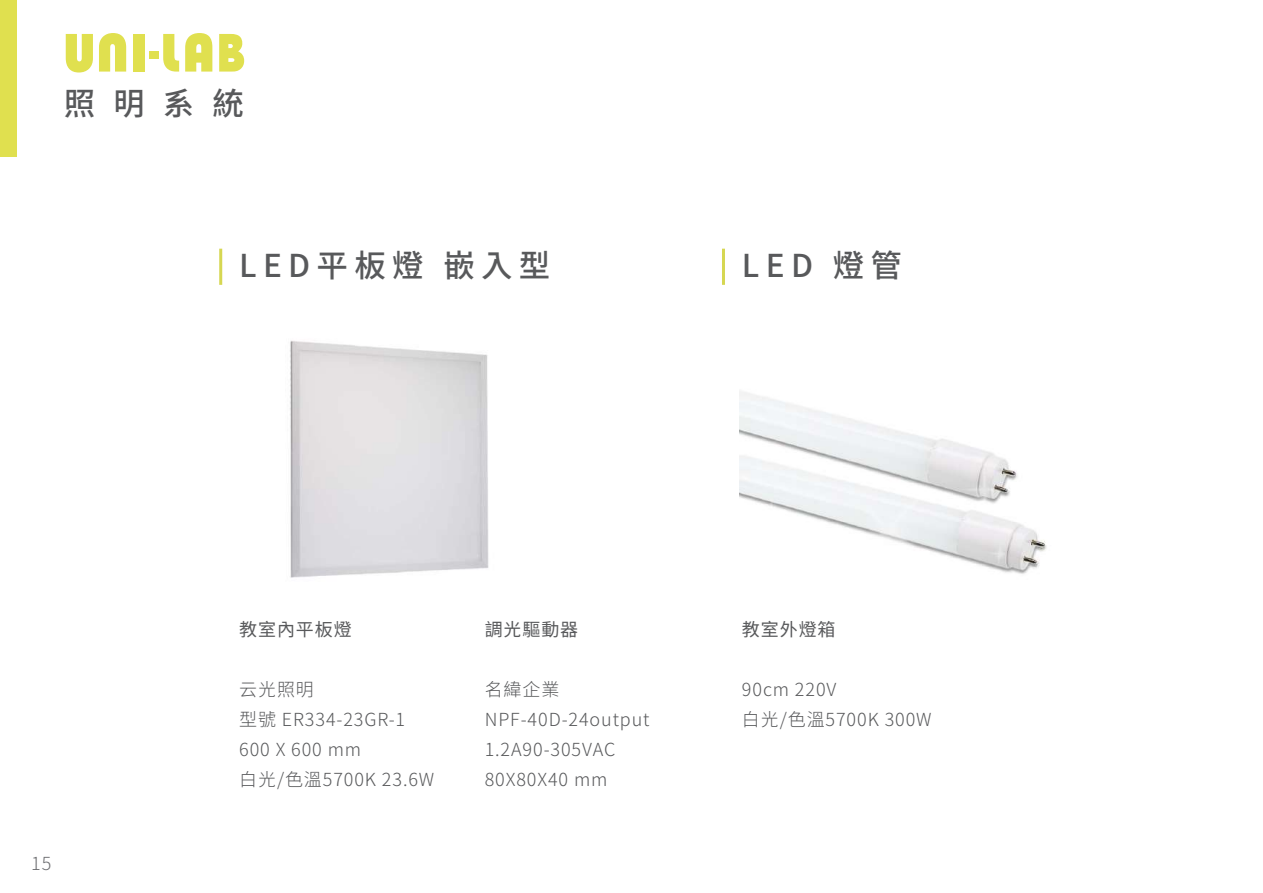
<style>
.page{position:relative;width:1263px;height:893px;background:#fff}
.page>*{position:absolute;margin:0;border:0;box-sizing:border-box;transform-origin:0 0}
.t1{font:500 31.5px "Noto Sans CJ Ktc";letter-spacing:.2em;color:#58595b}
.t2{font:300 18px/30px "Noto Sans CJ Ktc";letter-spacing:.05em;color:#58595b}
.t3{font:18px "Noto Sans CJ Ktc";letter-spacing:.05em;color:#58595b}
.t4{font:300 18px "Noto Sans CJ Ktc";color:#6d6e71}
</style>
<div class="page">
<hr style="left:722px;top:249px;width:3px;height:36px;background:#d6d752">
<img style="left:739px;top:391px;width:308px;height:183px">
<img style="left:290px;top:340px;width:199px;height:238px">
<hr style="left:219px;top:249px;width:3px;height:36px;background:#d6d752">
<div style="left:0;top:0;width:16px;height:156px;background:#e0e04f"></div>
<svg style="left:185px;top:33px;width:27px;height:39px"></svg>
<svg style="left:66px;top:34px;width:27px;height:39px"></svg>
<svg style="left:99px;top:33px;width:27px;height:39px"></svg>
<div style="left:133px;top:34px;width:11px;height:38px;background:#e0e04f"></div>
<div style="left:149px;top:51px;width:9px;height:8px;background:#e0e04f"></div>
<svg style="left:163px;top:34px;width:16px;height:38px"></svg>
<svg style="left:219px;top:34px;width:25px;height:38px"></svg>
<h1 class="t1" style="left:64px;top:86px;width:182px">照明系統</h1>
<h1 class="t1" style="left:239px;top:247px;width:313px">LED平板燈 嵌入型</h1>
<h1 class="t1" style="left:742px;top:247px;width:162px">LED 燈管</h1>
<p class="t4" style="left:31px;top:854px;width:22px">15</p>
<p class="t3" style="left:239px;top:619px;width:114px">教室內平板燈</p>
<p class="t2" style="left:239px;top:675px;width:197px">云光照明<br>型號 ER334-23GR-1<br>600 X 600 mm<br>白光/色溫5700K 23.6W</p>
<p class="t3" style="left:485px;top:619px;width:95px">調光驅動器</p>
<p class="t2" style="left:485px;top:675px;width:166px">名緯企業<br>NPF-40D-24output<br>1.2A90-305VAC<br>80X80X40 mm</p>
<p class="t3" style="left:742px;top:619px;width:95px">教室外燈箱</p>
<p class="t2" style="left:742px;top:675px;width:191px">90cm 220V<br>白光/色溫5700K 300W</p>
</div>
